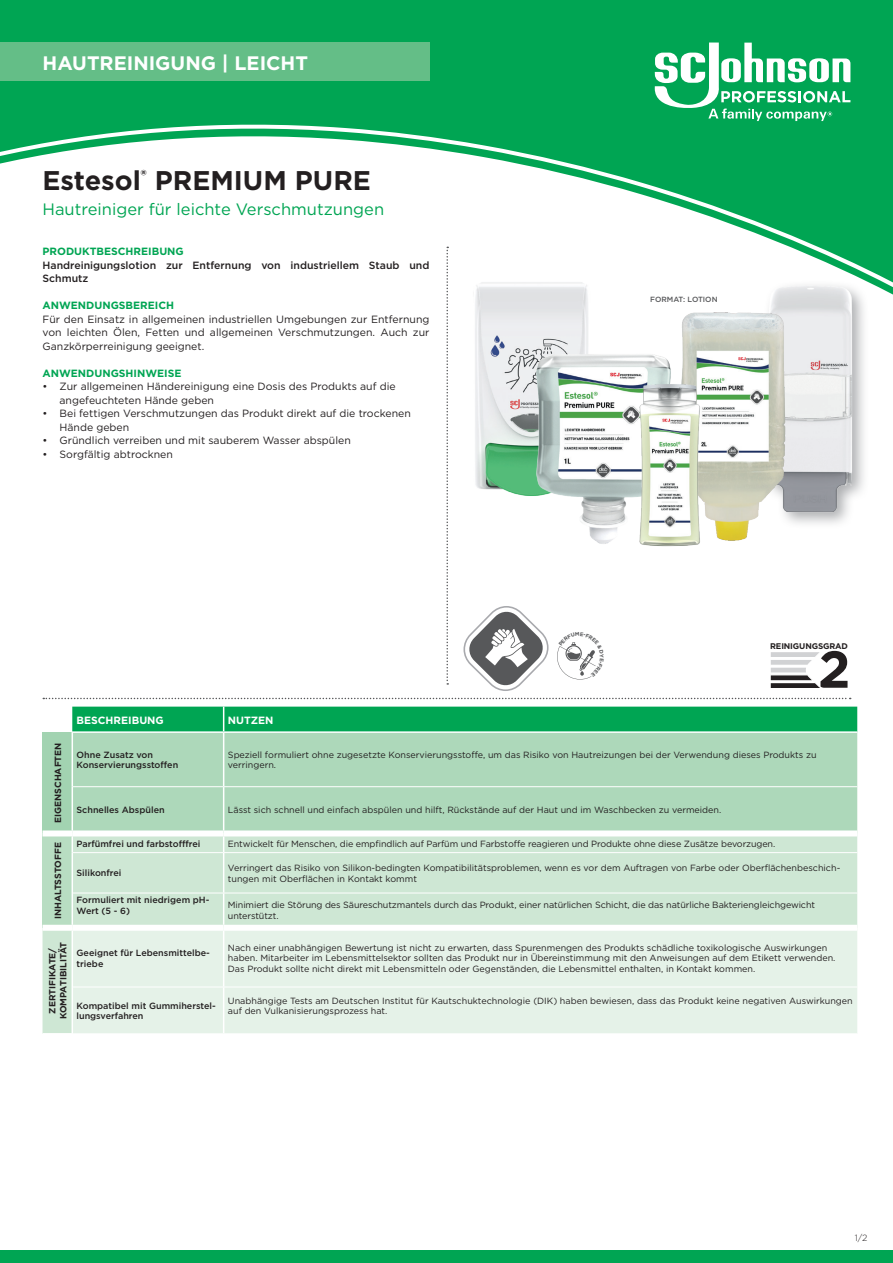
<style>
.page{position:relative;width:893px;height:1263px;background:#fff}
.page>*{position:absolute;margin:0;border:0;box-sizing:border-box;transform-origin:0 0}
.t1{font:700 51.9px "Gotham";color:#231f20}
.t2{font:700 27px "Gotham";color:#231f20}
.t3{font:700 19.5px "Gotham";color:#fff}
.t4{font:16.5px "Gotham";color:#00a553}
.t5{font:10.5px/13.5px "Gotham";color:#231f20}
.t6{font:500 10.5px/13.5px "Gotham";color:#231f20}
.t7{font:700 10.5px "Gotham";color:#00a553}
.t8{font:700 10.5px "Gotham";color:#fff}
.t9{font:9px/10.5px "Gotham";color:#231f20}
.t10{font:500 9px/10.5px "Gotham";color:#231f20}
.t11{font:700 9px/10.8px "Gotham";color:#231f20;text-align:center}
.t12{font:300 9px "Gotham";color:#231f20}
.t13{font:700 8.25px "Gotham";letter-spacing:-.015em;color:#231f20}
.t14{font:500 7.5px "Gotham";color:#57585a}
</style>
<div class="page">
<svg style="left:43px;top:698px;width:808px;height:1px"></svg>
<svg style="left:446px;top:301px;width:2px;height:384px"></svg>
<div style="left:0;top:0;width:893px;height:301px;background:#00a553"></div>
<svg style="left:0;top:119px;width:893px;height:175px"></svg>
<svg style="left:655px;top:43px;width:195px;height:78px"></svg>
<div style="left:0;top:43px;width:429px;height:38px;background:#64be87"></div>
<div style="left:0;top:1250px;width:893px;height:13px;background:#00a553"></div>
<img style="left:463px;top:276px;width:140px;height:220px">
<svg style="left:463px;top:606px;width:86px;height:85px"></svg>
<img style="left:524px;top:349px;width:142px;height:195px">
<div style="left:763px;top:280px;width:106px;height:249px;background:#939598;opacity:.75"></div>
<img style="left:756px;top:279px;width:104px;height:242px">
<img style="left:666px;top:309px;width:132px;height:232px">
<svg style="left:770px;top:652px;width:50px;height:36px"></svg>
<div style="left:43px;top:732px;width:29px;height:101px;background:#a2d3b1"></div>
<div style="left:73px;top:733px;width:784px;height:97px;background:#add8ba"></div>
<div style="left:43px;top:836px;width:814px;height:197px;background:#cee7d4"></div>
<div style="left:73px;top:931px;width:784px;height:102px;background:#e5f2e8"></div>
<hr style="left:223px;top:733px;width:1px;height:53px;background:#fff">
<hr style="left:223px;top:787px;width:1px;height:43px;background:#fff">
<hr style="left:73px;top:786px;width:151px;height:1px;background:#fff">
<hr style="left:224px;top:786px;width:633px;height:1px;background:#fff">
<div style="left:43px;top:830px;width:29px;height:6px;background:#fff"></div>
<svg style="left:223px;top:836px;width:1px;height:16px"></svg>
<hr style="left:223px;top:853px;width:1px;height:40px;background:#fff">
<hr style="left:223px;top:893px;width:1px;height:32px;background:#fff">
<hr style="left:223px;top:931px;width:1px;height:56px;background:#fff">
<hr style="left:223px;top:987px;width:1px;height:46px;background:#fff">
<hr style="left:73px;top:852px;width:151px;height:1px;background:#fff">
<hr style="left:224px;top:852px;width:633px;height:1px;background:#fff">
<hr style="left:73px;top:893px;width:151px;height:1px;background:#fff">
<hr style="left:224px;top:893px;width:633px;height:1px;background:#fff">
<hr style="left:73px;top:987px;width:151px;height:1px;background:#fff">
<hr style="left:224px;top:987px;width:633px;height:1px;background:#fff">
<hr style="left:72px;top:931px;width:1px;height:56px;background:#fff">
<hr style="left:72px;top:987px;width:1px;height:46px;background:#fff">
<svg style="left:72px;top:836px;width:1px;height:17px"></svg>
<hr style="left:72px;top:853px;width:1px;height:40px;background:#fff">
<hr style="left:72px;top:893px;width:1px;height:32px;background:#fff">
<div style="left:72px;top:707px;width:785px;height:25px;background:#00a553"></div>
<div style="left:43px;top:925px;width:29px;height:6px;background:#fff"></div>
<div style="left:72px;top:925px;width:152px;height:6px;background:#fff"></div>
<div style="left:224px;top:925px;width:633px;height:6px;background:#fff"></div>
<img style="left:635px;top:380px;width:70px;height:167px">
<svg style="left:557px;top:642px;width:39px;height:37px"></svg>
<h3 class="t3" style="left:43px;top:50px;width:267px">HAUTREINIGUNG | LEICHT</h3>
<h2 class="t2" style="left:43px;top:162px;width:330px">Estesol<sup>®</sup> PREMIUM PURE</h2>
<h3 class="t4" style="left:43px;top:199px;width:343px">Hautreiniger für leichte Verschmutzungen</h3>
<p class="t7" style="left:43px;top:244px;width:143px">PRODUKTBESCHREIBUNG</p>
<p class="t6" style="left:43px;top:258px;width:388px">Handreinigungslotion zur Entfernung von industriellem Staub und<br>Schmutz</p>
<p class="t7" style="left:43px;top:298px;width:133px">ANWENDUNGSBEREICH</p>
<p class="t5" style="left:43px;top:312px;width:388px;text-align:justify">Für den Einsatz in allgemeinen industriellen Umgebungen zur Entfernung von leichten Ölen, Fetten und allgemeinen Verschmutzungen. Auch zur Ganzkörperreinigung geeignet.</p>
<p class="t7" style="left:43px;top:366px;width:140px">ANWENDUNGSHINWEISE</p>
<p class="t5" style="left:60px;top:379px;width:338px;text-indent:-17px">• Zur allgemeinen Händereinigung eine Dosis des Produkts auf die angefeuchteten Hände geben</p>
<p class="t5" style="left:60px;top:406px;width:353px;text-indent:-17px">• Bei fettigen Verschmutzungen das Produkt direkt auf die trockenen<br>Hände geben</p>
<p class="t5" style="left:43px;top:433px;width:310px">• Gründlich verreiben und mit sauberem Wasser abspülen</p>
<p class="t5" style="left:43px;top:447px;width:132px">• Sorgfältig abtrocknen</p>
<p class="t8" style="left:77px;top:713px;width:89px">BESCHREIBUNG</p>
<p class="t8" style="left:228px;top:713px;width:47px">NUTZEN</p>
<p class="t14" style="left:650px;top:294px;width:69px">FORMAT: LOTION</p>
<p class="t13" style="left:770px;top:641px;width:79px">REINIGUNGSGRAD</p>
<h1 class="t1" style="left:818px;top:635px;width:34px">2</h1>
<p class="t11" style="left:52px;top:823px;width:82px;rotate:-90deg">EIGENSCHAFTEN</p>
<p class="t10" style="left:77px;top:749px;width:103px">Ohne Zusatz von<br>Konservierungsstoffen</p>
<p class="t9" style="left:228px;top:749px;width:590px">Speziell formuliert ohne zugesetzte Konservierungsstoffe, um das Risiko von Hautreizungen bei der Verwendung dieses Produkts zu verringern.</p>
<p class="t10" style="left:77px;top:805px;width:90px">Schnelles Abspülen</p>
<p class="t9" style="left:228px;top:805px;width:495px">Lässt sich schnell und einfach abspülen und hilft, Rückstände auf der Haut und im Waschbecken zu vermeiden.</p>
<p class="t11" style="left:52px;top:919px;width:78px;rotate:-90deg">INHALTSSTOFFE</p>
<p class="t10" style="left:77px;top:838px;width:125px">Parfümfrei und farbstofffrei</p>
<p class="t9" style="left:228px;top:838px;width:549px">Entwickelt für Menschen, die empfindlich auf Parfüm und Farbstoffe reagieren und Produkte ohne diese Zusätze bevorzugen.</p>
<p class="t10" style="left:77px;top:868px;width:46px">Silikonfrei</p>
<p class="t9" style="left:228px;top:862px;width:614px">Verringert das Risiko von Silikon-bedingten Kompatibilitätsproblemen, wenn es vor dem Auftragen von Farbe oder Oberflächenbeschich&shy;tungen mit Oberflächen in Kontakt kommt</p>
<p class="t10" style="left:77px;top:894px;width:134px">Formuliert mit niedrigem pH-<br>Wert (5 - 6)</p>
<p class="t9" style="left:228px;top:900px;width:589px">Minimiert die Störung des Säureschutzmantels durch das Produkt, einer natürlichen Schicht, die das natürliche Bakteriengleichgewicht unterstützt.</p>
<p class="t11" style="left:47px;top:1019px;width:79px;rotate:-90deg">ZERTIFIKATE/<br>KOMPATIBILITÄT</p>
<p class="t10" style="left:77px;top:947px;width:135px">Geeignet für Lebensmittelbe&shy;triebe</p>
<p class="t9" style="left:228px;top:942px;width:609px">Nach einer unabhängigen Bewertung ist nicht zu erwarten, dass Spurenmengen des Produkts schädliche toxikologische Auswirkungen haben. Mitarbeiter im Lebensmittelsektor sollten das Produkt nur in Übereinstimmung mit den Anweisungen auf dem Etikett verwenden.<br>Das Produkt sollte nicht direkt mit Lebensmitteln oder Gegenständen, die Lebensmittel enthalten, in Kontakt kommen.</p>
<p class="t10" style="left:77px;top:1000px;width:141px">Kompatibel mit Gummiherstel&shy;lungsverfahren</p>
<p class="t9" style="left:228px;top:995px;width:626px">Unabhängige Tests am Deutschen Institut für Kautschuktechnologie (DIK) haben bewiesen, dass das Produkt keine negativen Auswirkungen auf den Vulkanisierungsprozess hat.</p>
<p class="t12" style="left:855px;top:1232px;width:14px">1/2</p>
</div>
